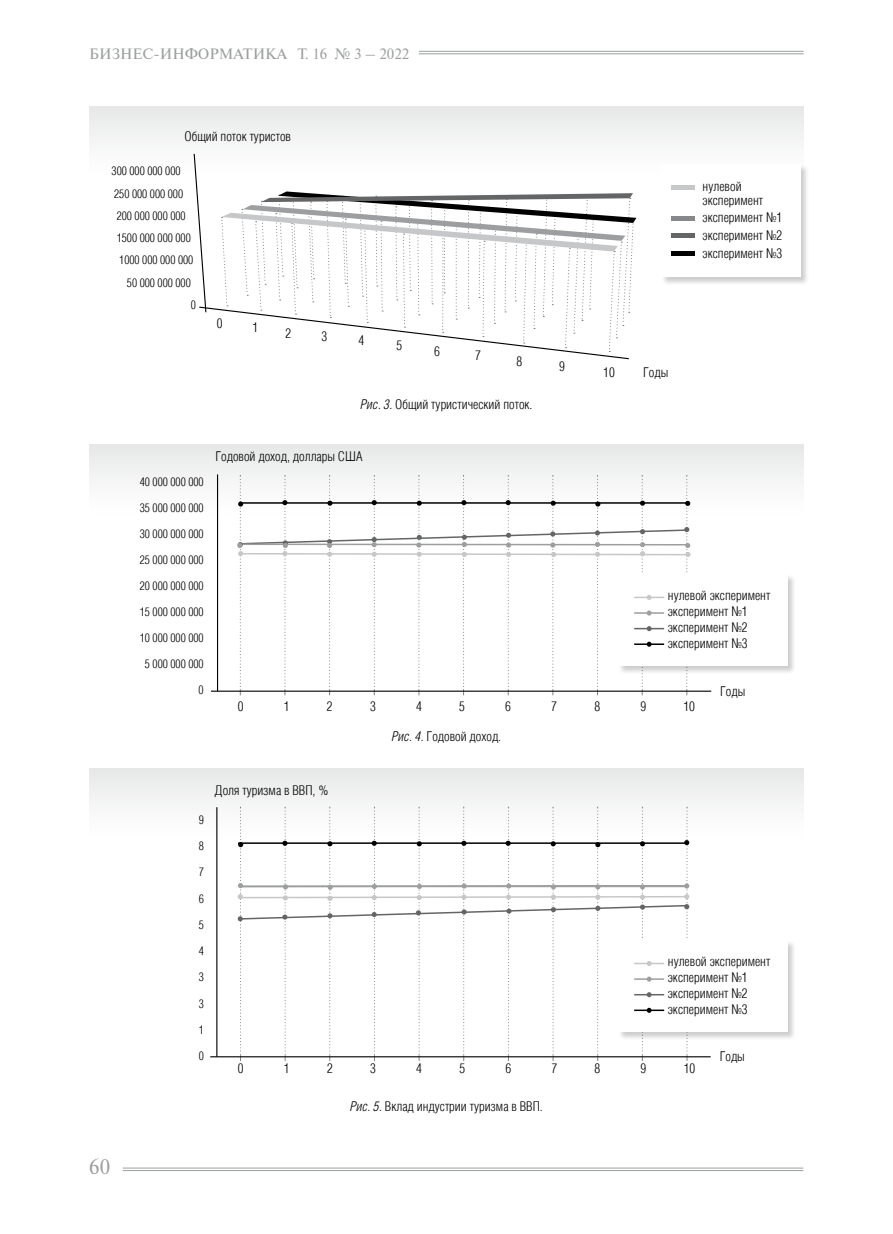
<style>
.page{position:relative;width:893px;height:1234px;background:#fff}
.page>*{position:absolute;margin:0;border:0;box-sizing:border-box;transform-origin:0 0}
.t1{font:21px "Newton C";color:#9c9e9f}
.t2{font:15px "Newton C";color:#9c9e9f}
.РИСУНОК{font:300 13.5px/13.5px "Helios Cond";color:#000}
.РИСУНОК_ПОДПИСИ{font:300 13.5px "Helios Cond";color:#000}
.РИСУНОК_ПОДПИСИ-2{font:300 12px "Helios Cond";color:#000}
.s1{font-style:italic}
</style>
<div class="page">
<hr style="left:419px;top:51px;width:385px;height:1px;background:#9c9e9f">
<hr style="left:419px;top:54px;width:385px;height:1px;background:#9c9e9f">
<hr style="left:123px;top:1167px;width:680px;height:1px;background:#9c9e9f">
<hr style="left:123px;top:1169px;width:680px;height:1px;background:#9c9e9f">
<div style="left:89px;top:106px;width:715px;height:73px;background:#f1f2f2"></div>
<div style="left:89px;top:444px;width:715px;height:73px;background:linear-gradient(to bottom,#e7e8e8,#fff)"></div>
<div style="left:89px;top:767px;width:715px;height:73px;background:#f1f1f2"></div>
<hr style="left:217px;top:474px;width:1px;height:217px;background:#000">
<hr style="left:211px;top:690px;width:500px;height:1px;background:#000">
<hr style="left:216px;top:807px;width:1px;height:249px;background:#000">
<hr style="left:210px;top:1055px;width:501px;height:2px;background:#000">
<div style="left:617px;top:573px;width:179px;height:101px;background:#000;opacity:.2"></div>
<div style="left:618px;top:573px;width:169px;height:92px;background:#fff"></div>
<svg style="left:237px;top:476px;width:454px;height:219px"></svg>
<div style="left:617px;top:939px;width:179px;height:101px;background:#000;opacity:.2"></div>
<div style="left:618px;top:939px;width:169px;height:92px;background:#fff"></div>
<svg style="left:238px;top:807px;width:451px;height:253px"></svg>
<svg style="left:193px;top:153px;width:443px;height:207px"></svg>
<div style="left:661px;top:164px;width:148px;height:121px;background:#000;opacity:.2"></div>
<div style="left:661px;top:164px;width:139px;height:112px;background:#fff"></div>
<hr style="left:671px;top:186px;width:24px;height:4px;background:#c6c7c8">
<hr style="left:671px;top:216px;width:24px;height:4px;background:#87888a">
<hr style="left:671px;top:234px;width:24px;height:4px;background:#646567">
<hr style="left:671px;top:251px;width:24px;height:4px;background:#000">
<p class="t2" style="left:89px;top:45px;width:322px">БИЗНЕС-ИНФОРМАТИКА Т. 16 № 3 – 2022</p>
<p class="РИСУНОК" style="left:185px;top:129px;width:108px">Общий поток туристов</p>
<p class="РИСУНОК_ПОДПИСИ-2" style="left:112px;top:164px;width:71px">300 000 000 000</p>
<p class="РИСУНОК_ПОДПИСИ-2" style="left:114px;top:187px;width:71px">250 000 000 000</p>
<p class="РИСУНОК_ПОДПИСИ-2" style="left:117px;top:209px;width:71px">200 000 000 000</p>
<p class="РИСУНОК_ПОДПИСИ-2" style="left:117px;top:231px;width:76px">1500 000 000 000</p>
<p class="РИСУНОК_ПОДПИСИ-2" style="left:119px;top:254px;width:76px">1000 000 000 000</p>
<p class="РИСУНОК_ПОДПИСИ-2" style="left:127px;top:276px;width:65px">50 000 000 000</p>
<p class="РИСУНОК_ПОДПИСИ-2" style="left:191px;top:298px;width:7px">0</p>
<p class="РИСУНОК_ПОДПИСИ" style="left:217px;top:316px;width:7px">0</p>
<p class="РИСУНОК_ПОДПИСИ" style="left:252px;top:320px;width:7px">1</p>
<p class="РИСУНОК_ПОДПИСИ" style="left:285px;top:325px;width:7px">2</p>
<p class="РИСУНОК_ПОДПИСИ" style="left:322px;top:329px;width:7px">3</p>
<p class="РИСУНОК_ПОДПИСИ" style="left:358px;top:333px;width:7px">4</p>
<p class="РИСУНОК_ПОДПИСИ" style="left:397px;top:338px;width:7px">5</p>
<p class="РИСУНОК_ПОДПИСИ" style="left:434px;top:344px;width:7px">6</p>
<p class="РИСУНОК_ПОДПИСИ" style="left:475px;top:348px;width:7px">7</p>
<p class="РИСУНОК_ПОДПИСИ" style="left:517px;top:354px;width:7px">8</p>
<p class="РИСУНОК_ПОДПИСИ" style="left:559px;top:359px;width:7px">9</p>
<p class="РИСУНОК" style="left:360px;top:397px;width:173px"><span class="s1">Рис. 3.</span> Общий туристический поток.</p>
<p class="РИСУНОК_ПОДПИСИ-2" style="left:140px;top:475px;width:65px">40 000 000 000</p>
<p class="РИСУНОК_ПОДПИСИ-2" style="left:140px;top:501px;width:65px">35 000 000 000</p>
<p class="РИСУНОК_ПОДПИСИ-2" style="left:140px;top:527px;width:65px">30 000 000 000</p>
<p class="РИСУНОК_ПОДПИСИ-2" style="left:140px;top:553px;width:65px">25 000 000 000</p>
<p class="РИСУНОК_ПОДПИСИ-2" style="left:140px;top:579px;width:65px">20 000 000 000</p>
<p class="РИСУНОК_ПОДПИСИ-2" style="left:140px;top:605px;width:65px">15 000 000 000</p>
<p class="РИСУНОК_ПОДПИСИ-2" style="left:140px;top:631px;width:65px">10 000 000 000</p>
<p class="РИСУНОК_ПОДПИСИ-2" style="left:145px;top:657px;width:60px">5 000 000 000</p>
<p class="РИСУНОК_ПОДПИСИ-2" style="left:199px;top:683px;width:7px">0</p>
<p class="РИСУНОК" style="left:215px;top:449px;width:149px">Годовой доход, доллары США</p>
<p class="РИСУНОК" style="left:703px;top:179px;width:62px">нулевой эксперимент</p>
<p class="РИСУНОК" style="left:703px;top:211px;width:81px">эксперимент №1</p>
<p class="РИСУНОК" style="left:703px;top:228px;width:81px">эксперимент №2</p>
<p class="РИСУНОК" style="left:703px;top:246px;width:81px">эксперимент №3</p>
<p class="РИСУНОК_ПОДПИСИ" style="left:603px;top:365px;width:13px">10</p>
<p class="РИСУНОК" style="left:643px;top:365px;width:27px">Годы</p>
<p class="РИСУНОК" style="left:668px;top:588px;width:104px">нулевой эксперимент</p>
<p class="РИСУНОК" style="left:668px;top:604px;width:81px">эксперимент №1</p>
<p class="РИСУНОК" style="left:668px;top:620px;width:81px">эксперимент №2</p>
<p class="РИСУНОК" style="left:668px;top:636px;width:81px">эксперимент №3</p>
<p class="РИСУНОК" style="left:720px;top:684px;width:27px">Годы</p>
<p class="РИСУНОК_ПОДПИСИ" style="left:238px;top:698px;width:7px">0</p>
<p class="РИСУНОК_ПОДПИСИ" style="left:284px;top:698px;width:7px">1</p>
<p class="РИСУНОК_ПОДПИСИ" style="left:327px;top:698px;width:7px">2</p>
<p class="РИСУНОК_ПОДПИСИ" style="left:370px;top:698px;width:7px">3</p>
<p class="РИСУНОК_ПОДПИСИ" style="left:416px;top:698px;width:7px">4</p>
<p class="РИСУНОК_ПОДПИСИ" style="left:459px;top:698px;width:7px">5</p>
<p class="РИСУНОК_ПОДПИСИ" style="left:505px;top:698px;width:7px">6</p>
<p class="РИСУНОК_ПОДПИСИ" style="left:551px;top:698px;width:7px">7</p>
<p class="РИСУНОК_ПОДПИСИ" style="left:594px;top:698px;width:7px">8</p>
<p class="РИСУНОК_ПОДПИСИ" style="left:640px;top:698px;width:7px">9</p>
<p class="РИСУНОК_ПОДПИСИ" style="left:683px;top:698px;width:13px">10</p>
<h1 class="t1" style="left:89px;top:1154px;width:23px">60</h1>
<p class="РИСУНОК" style="left:392px;top:728px;width:111px"><span class="s1">Рис. 4.</span> Годовой доход.</p>
<p class="РИСУНОК_ПОДПИСИ-2" style="left:199px;top:813px;width:7px">9</p>
<p class="РИСУНОК_ПОДПИСИ-2" style="left:199px;top:839px;width:7px">8</p>
<p class="РИСУНОК_ПОДПИСИ-2" style="left:199px;top:865px;width:7px">7</p>
<p class="РИСУНОК_ПОДПИСИ-2" style="left:199px;top:891px;width:7px">6</p>
<p class="РИСУНОК_ПОДПИСИ-2" style="left:199px;top:917px;width:7px">5</p>
<p class="РИСУНОК_ПОДПИСИ-2" style="left:199px;top:944px;width:7px">4</p>
<p class="РИСУНОК_ПОДПИСИ-2" style="left:199px;top:970px;width:7px">3</p>
<p class="РИСУНОК_ПОДПИСИ-2" style="left:199px;top:996px;width:7px">3</p>
<p class="РИСУНОК_ПОДПИСИ-2" style="left:199px;top:1022px;width:7px">1</p>
<p class="РИСУНОК_ПОДПИСИ-2" style="left:199px;top:1049px;width:7px">0</p>
<p class="РИСУНОК" style="left:215px;top:783px;width:115px">Доля туризма в ВВП, %</p>
<p class="РИСУНОК" style="left:668px;top:954px;width:104px">нулевой эксперимент</p>
<p class="РИСУНОК" style="left:668px;top:970px;width:81px">эксперимент №1</p>
<p class="РИСУНОК" style="left:668px;top:986px;width:81px">эксперимент №2</p>
<p class="РИСУНОК" style="left:668px;top:1002px;width:81px">эксперимент №3</p>
<p class="РИСУНОК_ПОДПИСИ" style="left:238px;top:1060px;width:7px">0</p>
<p class="РИСУНОК_ПОДПИСИ" style="left:284px;top:1060px;width:7px">1</p>
<p class="РИСУНОК_ПОДПИСИ" style="left:327px;top:1060px;width:7px">2</p>
<p class="РИСУНОК_ПОДПИСИ" style="left:370px;top:1060px;width:7px">3</p>
<p class="РИСУНОК_ПОДПИСИ" style="left:416px;top:1060px;width:7px">4</p>
<p class="РИСУНОК_ПОДПИСИ" style="left:459px;top:1060px;width:7px">5</p>
<p class="РИСУНОК_ПОДПИСИ" style="left:505px;top:1060px;width:7px">6</p>
<p class="РИСУНОК_ПОДПИСИ" style="left:551px;top:1060px;width:7px">7</p>
<p class="РИСУНОК_ПОДПИСИ" style="left:594px;top:1060px;width:7px">8</p>
<p class="РИСУНОК_ПОДПИСИ" style="left:640px;top:1060px;width:7px">9</p>
<p class="РИСУНОК_ПОДПИСИ" style="left:684px;top:1060px;width:13px">10</p>
<p class="РИСУНОК" style="left:350px;top:1098px;width:194px"><span class="s1">Рис. 5.</span> Вклад индустрии туризма в ВВП.</p>
<p class="РИСУНОК" style="left:720px;top:1048px;width:27px">Годы</p>
</div>
